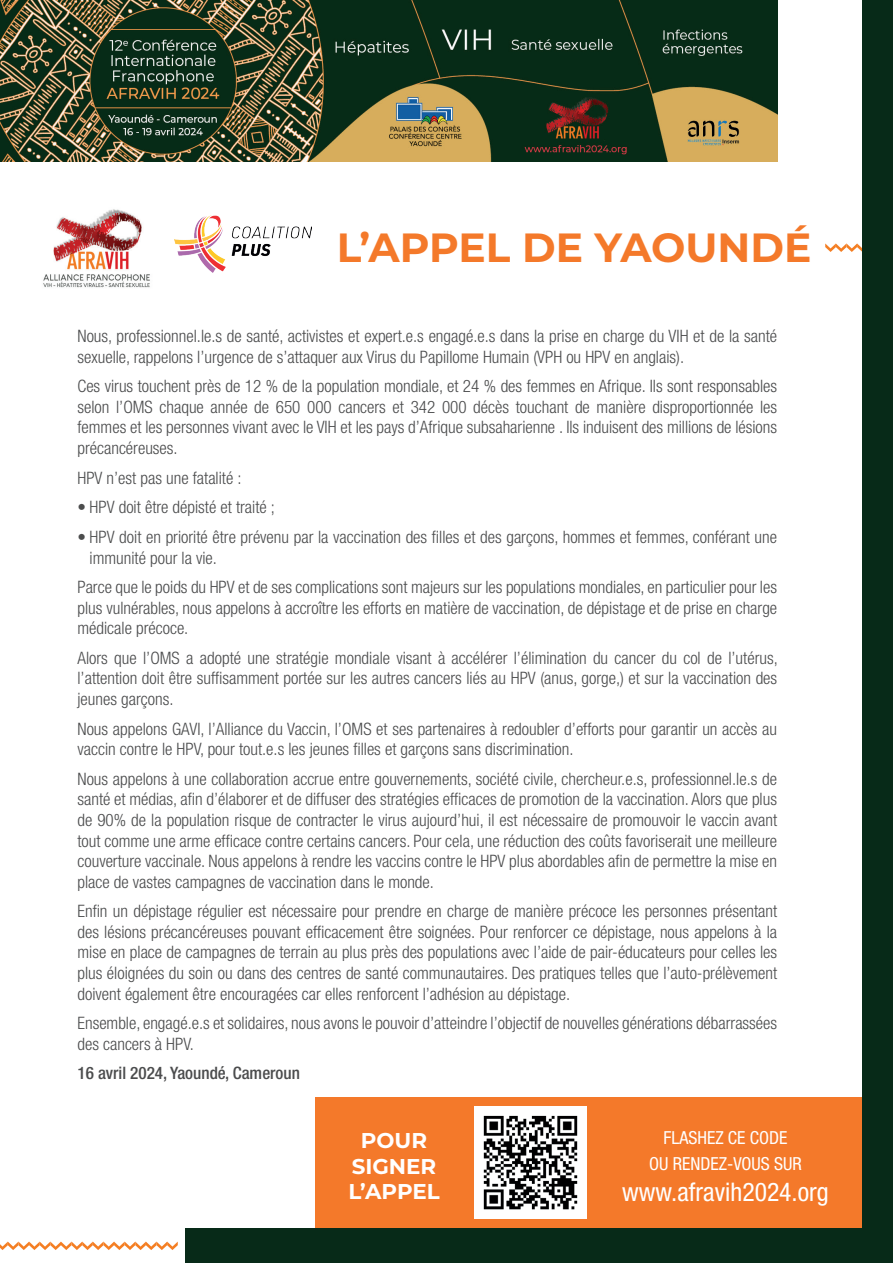
<style>
.page{position:relative;width:893px;height:1263px;background:#fff}
.page>*{position:absolute;margin:0;border:0;box-sizing:border-box;transform-origin:0 0}
.t1{font:700 40.8px "Montserrat";color:#f4792a}
.t2{font:condensed 25.65px "Helvetica Neue LT Std";color:#fff}
.t3{font:700 21.45px/25.7px "Montserrat";color:#fff}
.t4{font:condensed 18px "Helvetica Neue LT Std";color:#fff}
.t5{font:300 condensed 17.1px/20.5px "Helvetica Neue LT Std";color:#4b4c4d;text-align:justify}
.t6{font:500 condensed 17.1px "Helvetica Neue LT Std";color:#4b4c4d}
</style>
<div class="page">
<svg style="left:825px;top:243px;width:37px;height:9px"></svg>
<img style="left:0;top:0;width:777px;height:162px">
<img style="left:174px;top:216px;width:138px;height:57px">
<img style="left:43px;top:209px;width:107px;height:79px">
<svg style="left:0;top:1241px;width:178px;height:9px"></svg>
<div style="left:315px;top:1097px;width:548px;height:139px;background:#f4792a"></div>
<div style="left:475px;top:1106px;width:112px;height:113px;background:#fff"></div>
<img style="left:483px;top:1115px;width:95px;height:95px">
<div style="left:862px;top:0;width:31px;height:1263px;background:#072a18"></div>
<div style="left:185px;top:1229px;width:708px;height:34px;background:#072a18"></div>
<h1 class="t1" style="left:337px;top:218px;width:476px">L’APPEL DE YAOUNDÉ</h1>
<p class="t5" style="left:77px;top:326px;width:701px">Nous, professionnel.le.s de santé, activistes et expert.e.s engagé.e.s dans la prise en charge du VIH et de la santé sexuelle, rappelons l’urgence de s’attaquer aux Virus du Papillome Humain (VPH ou HPV en anglais).</p>
<p class="t5" style="left:77px;top:376px;width:701px">Ces virus touchent près de 12 % de la population mondiale, et 24 % des femmes en Afrique. Ils sont responsables selon l’OMS chaque année de 650 000 cancers et 342 000 décès touchant de manière disproportionnée les femmes et les personnes vivant avec le VIH et les pays d’Afrique subsaharienne . Ils induisent des millions de lésions précancéreuses.</p>
<p class="t5" style="left:77px;top:467px;width:166px">HPV n’est pas une fatalité :</p>
<p class="t5" style="left:77px;top:497px;width:199px">• HPV doit être dépisté et traité ;</p>
<p class="t5" style="left:90px;top:526px;width:689px;text-indent:-12px">• HPV doit en priorité être prévenu par la vaccination des filles et des garçons, hommes et femmes, conférant une immunité pour la vie.</p>
<p class="t5" style="left:77px;top:577px;width:701px">Parce que le poids du HPV et de ses complications sont majeurs sur les populations mondiales, en particulier pour les plus vulnérables, nous appelons à accroître les efforts en matière de vaccination, de dépistage et de prise en charge médicale précoce.</p>
<p class="t5" style="left:77px;top:647px;width:702px">Alors que l’OMS a adopté une stratégie mondiale visant à accélérer l’élimination du cancer du col de l’utérus, l’attention doit être suffisamment portée sur les autres cancers liés au HPV (anus, gorge,) et sur la vaccination des jeunes garçons.</p>
<p class="t5" style="left:77px;top:718px;width:701px">Nous appelons GAVI, l’Alliance du Vaccin, l’OMS et ses partenaires à redoubler d’efforts pour garantir un accès au vaccin contre le HPV, pour tout.e.s les jeunes filles et garçons sans discrimination.</p>
<p class="t5" style="left:77px;top:768px;width:701px">Nous appelons à une collaboration accrue entre gouvernements, société civile, chercheur.e.s, professionnel.le.s de santé et médias, afin d’élaborer et de diffuser des stratégies efficaces de promotion de la vaccination. Alors que plus de 90% de la population risque de contracter le virus aujourd’hui, il est nécessaire de promouvoir le vaccin avant tout comme une arme efficace contre certains cancers. Pour cela, une réduction des coûts favoriserait une meilleure couverture vaccinale. Nous appelons à rendre les vaccins contre le HPV plus abordables afin de permettre la mise en place de vastes campagnes de vaccination dans le monde.</p>
<p class="t5" style="left:77px;top:901px;width:701px">Enfin un dépistage régulier est nécessaire pour prendre en charge de manière précoce les personnes présentant des lésions précancéreuses pouvant efficacement être soignées. Pour renforcer ce dépistage, nous appelons à la mise en place de campagnes de terrain au plus près des populations avec l’aide de pair-éducateurs pour celles les plus éloignées du soin ou dans des centres de santé communautaires. Des pratiques telles que l’auto-prélèvement doivent également être encouragées car elles renforcent l’adhésion au dépistage.</p>
<p class="t5" style="left:77px;top:1013px;width:701px">Ensemble, engagé.e.s et solidaires, nous avons le pouvoir d’atteindre l’objectif de nouvelles générations débarrassées des cancers à HPV.</p>
<p class="t6" style="left:77px;top:1063px;width:224px">16 avril 2024, Yaoundé, Cameroun</p>
<p class="t3" style="left:361px;top:1126px;width:68px">POUR</p>
<p class="t4" style="left:663px;top:1127px;width:126px">FLASHEZ CE CODE</p>
<p class="t3" style="left:348px;top:1152px;width:93px">SIGNER<br>L’APPEL</p>
<p class="t4" style="left:649px;top:1153px;width:154px">OU RENDEZ-VOUS SUR</p>
<h2 class="t2" style="left:622px;top:1177px;width:208px">www.afravih2024.org</h2>
</div>
